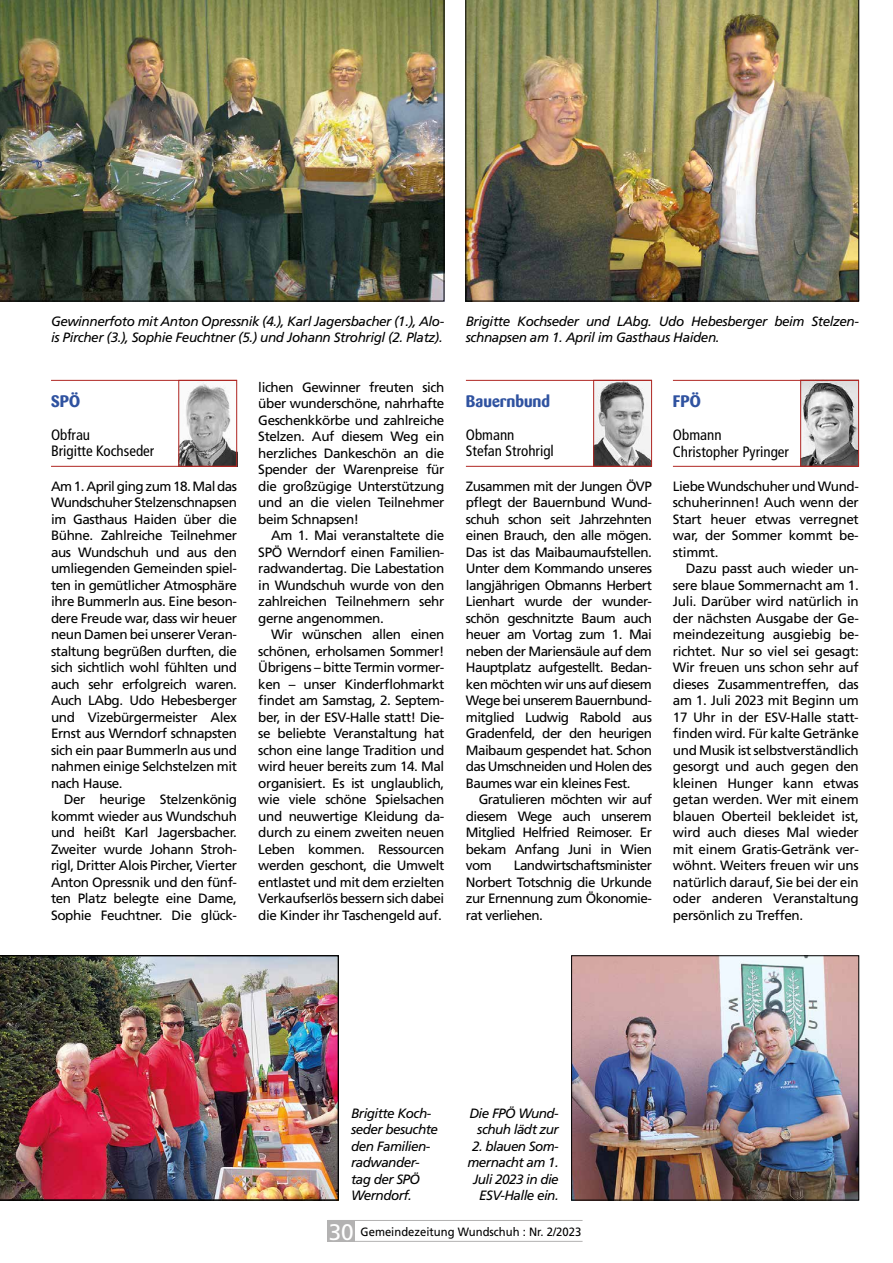
<style>
.page{position:relative;width:893px;height:1263px;background:#fff}
.page>*{position:absolute;margin:0;border:0;box-sizing:border-box;transform-origin:0 0}
.t1{font:700 16.5px "Barmeno";color:#2f52a0}
.t2{font:condensed 15px/16.5px "Frutiger LT Std";color:#000}
.t3{font:13.5px/16.5px "Frutiger LT Std";letter-spacing:-.03em;color:#000;text-align:justify}
.t4{font:italic 13.5px/16.5px "Frutiger LT Std";letter-spacing:-.03em;color:#000}
.t5{font:12px "Frutiger LT Std";color:#000;scale:.94 1}
.s1{font-size:22.5px;color:#fff}
</style>
<div class="page">
<div style="left:327px;top:1220px;width:28px;height:22px;background:#b3b2b2"></div>
<hr style="left:327px;top:1220px;width:256px;height:1px;background:#b3b2b2">
<hr style="left:327px;top:1241px;width:256px;height:1px;background:#b3b2b2">
<img style="left:466px;top:0;width:393px;height:301px">
<img style="left:0;top:0;width:444px;height:301px">
<img style="left:180px;top:382px;width:55px;height:83px">
<div style="left:178px;top:380px;width:59px;height:87px;border:1px solid #af2622"></div>
<hr style="left:51px;top:380px;width:186px;height:1px;background:#af2622">
<hr style="left:51px;top:466px;width:186px;height:1px;background:#af2622">
<img style="left:0;top:956px;width:338px;height:244px">
<img style="left:573px;top:957px;width:284px;height:241px">
<div style="left:571px;top:955px;width:288px;height:245px;border:1px solid #000"></div>
<img style="left:802px;top:382px;width:55px;height:83px">
<div style="left:800px;top:380px;width:59px;height:87px;border:1px solid #af2622"></div>
<hr style="left:673px;top:380px;width:186px;height:1px;background:#af2622">
<hr style="left:673px;top:466px;width:186px;height:1px;background:#af2622">
<img style="left:595px;top:382px;width:55px;height:83px">
<div style="left:593px;top:380px;width:59px;height:87px;border:1px solid #af2622"></div>
<hr style="left:466px;top:380px;width:186px;height:1px;background:#af2622">
<hr style="left:466px;top:466px;width:186px;height:1px;background:#af2622">
<p class="t4" style="left:51px;top:313px;width:395px">Gewinnerfoto mit Anton Opressnik (4.), Karl Jagersbacher (1.), Alo&shy;is Pircher (3.), Sophie Feuchtner (5.) und Johann Strohrigl (2. Platz).</p>
<p class="t4" style="left:466px;top:313px;width:395px">Brigitte Kochseder und LAbg. Udo Hebesberger beim Stelzen&shy;schnapsen am 1. April im Gasthaus Haiden.</p>
<p class="t1" style="left:51px;top:391px;width:31px">SPÖ</p>
<p class="t2" style="left:51px;top:427px;width:105px">Obfrau<br>Brigitte Kochseder</p>
<p class="t3" style="left:51px;top:478px;width:188px">Am 1. April ging zum 18. Mal das Wundschuher Stelzenschnapsen im Gasthaus Haiden über die Bühne. Zahlreiche Teilnehmer aus Wundschuh und aus den umliegenden Gemeinden spiel&shy;ten in gemütlicher Atmosphäre ihre Bummerln aus. Eine beson&shy;dere Freude war, dass wir heuer neun Damen bei unserer Veran&shy;staltung begrüßen durften, die sich sichtlich wohl fühlten und auch sehr erfolgreich waren.<br>Auch LAbg. Udo Hebesberger und Vizebürgermeister Alex Ernst aus Werndorf schnapsten sich ein paar Bummerln aus und nahmen einige Selchstelzen mit nach Hause.</p>
<p class="t3" style="left:51px;top:791px;width:188px;text-indent:13px">Der heurige Stelzenkönig kommt wieder aus Wundschuh und heißt Karl Jagersbacher.<br>Zweiter wurde Johann Stroh&shy;rigl, Dritter Alois Pircher, Vierter Anton Opressnik und den fünf&shy;ten Platz belegte eine Dame, Sophie Feuchtner. Die glück-</p>
<p class="t3" style="left:258px;top:379px;width:188px">lichen Gewinner freuten sich über wunderschöne, nahrhafte Geschenkkörbe und zahlreiche Stelzen. Auf diesem Weg ein herzliches Dankeschön an die Spender der Warenpreise für die großzügige Unterstützung und an die vielen Teilnehmer beim Schnapsen!</p>
<p class="t3" style="left:258px;top:527px;width:188px;text-indent:13px">Am 1. Mai veranstaltete die SPÖ Werndorf einen Familien&shy;radwandertag. Die Labestation in Wundschuh wurde von den zahlreichen Teilnehmern sehr gerne angenommen.</p>
<p class="t3" style="left:258px;top:626px;width:188px;text-indent:13px">Wir wünschen allen einen schönen, erholsamen Sommer!<br>Übrigens – bitte Termin vormer&shy;ken – unser Kinderflohmarkt findet am Samstag, 2. Septem&shy;ber, in der ESV-Halle statt! Die&shy;se beliebte Veranstaltung hat schon eine lange Tradition und wird heuer bereits zum 14. Mal organisiert. Es ist unglaublich, wie viele schöne Spielsachen und neuwertige Kleidung da&shy;durch zu einem zweiten neuen Leben kommen. Ressourcen werden geschont, die Umwelt entlastet und mit dem erzielten Verkaufserlös bessern sich dabei die Kinder ihr Taschengeld auf.</p>
<p class="t1" style="left:466px;top:391px;width:86px">Bauernbund</p>
<p class="t2" style="left:466px;top:427px;width:90px">Obmann<br>Stefan Strohrigl</p>
<p class="t3" style="left:466px;top:478px;width:188px">Zusammen mit der Jungen ÖVP pflegt der Bauernbund Wund&shy;schuh schon seit Jahrzehnten einen Brauch, den alle mögen.<br>Das ist das Maibaumaufstellen.<br>Unter dem Kommando unseres langjährigen Obmanns Herbert Lienhart wurde der wunder&shy;schön geschnitzte Baum auch heuer am Vortag zum 1. Mai neben der Mariensäule auf dem Hauptplatz aufgestellt. Bedan&shy;ken möchten wir uns auf diesem Wege bei unserem Bauernbund&shy;mitglied Ludwig Rabold aus Gradenfeld, der den heurigen Maibaum gespendet hat. Schon das Umschneiden und Holen des Baumes war ein kleines Fest.</p>
<p class="t3" style="left:466px;top:791px;width:188px;text-indent:13px">Gratulieren möchten wir auf diesem Wege auch unserem Mitglied Helfried Reimoser. Er bekam Anfang Juni in Wien vom</p>
<p class="t3" style="left:466px;top:857px;width:188px;text-indent:48px">Landwirtschaftsminister Norbert Totschnig die Urkunde zur Ernennung zum Ökonomie&shy;rat verliehen.</p>
<p class="t1" style="left:673px;top:391px;width:29px">FPÖ</p>
<p class="t2" style="left:673px;top:427px;width:118px">Obmann<br>Christopher Pyringer</p>
<p class="t3" style="left:673px;top:478px;width:187px">Liebe Wundschuher und Wund&shy;schuherinnen! Auch wenn der Start heuer etwas verregnet war, der Sommer kommt be&shy;stimmt.</p>
<p class="t3" style="left:673px;top:560px;width:188px;text-indent:13px">Dazu passt auch wieder un&shy;sere blaue Sommernacht am 1.<br>Juli. Darüber wird natürlich in der nächsten Ausgabe der Ge&shy;meindezeitung ausgiebig be&shy;richtet. Nur so viel sei gesagt:<br>Wir freuen uns schon sehr auf dieses Zusammentreffen, das am 1. Juli 2023 mit Beginn um 17 Uhr in der ESV-Halle statt&shy;finden wird. Für kalte Getränke und Musik ist selbstverständlich gesorgt und auch gegen den kleinen Hunger kann etwas getan werden. Wer mit einem blauen Oberteil bekleidet ist, wird auch dieses Mal wieder mit einem Gratis-Getränk ver&shy;wöhnt. Weiters freuen wir uns natürlich darauf, Sie bei der ein oder anderen Veranstaltung persönlich zu Treffen.</p>
<p class="t4" style="left:351px;top:1105px;width:88px">Brigitte Koch&shy;seder besuchte den Familien&shy;radwander&shy;tag der SPÖ<br>Werndorf.</p>
<p class="t4" style="left:469px;top:1105px;width:91px;text-align:center">Die FPÖ Wund&shy;schuh lädt zur</p>
<p class="t4" style="left:467px;top:1138px;width:93px;text-align:right">2. blauen Som&shy;mernacht am 1.<br>Juli 2023 in die<br>ESV-Halle ein.</p>
<p class="t5" style="left:329px;top:1224px;width:270px"><span class="s1">30</span> Gemeindezeitung Wundschuh : Nr. 2/2023</p>
</div>
